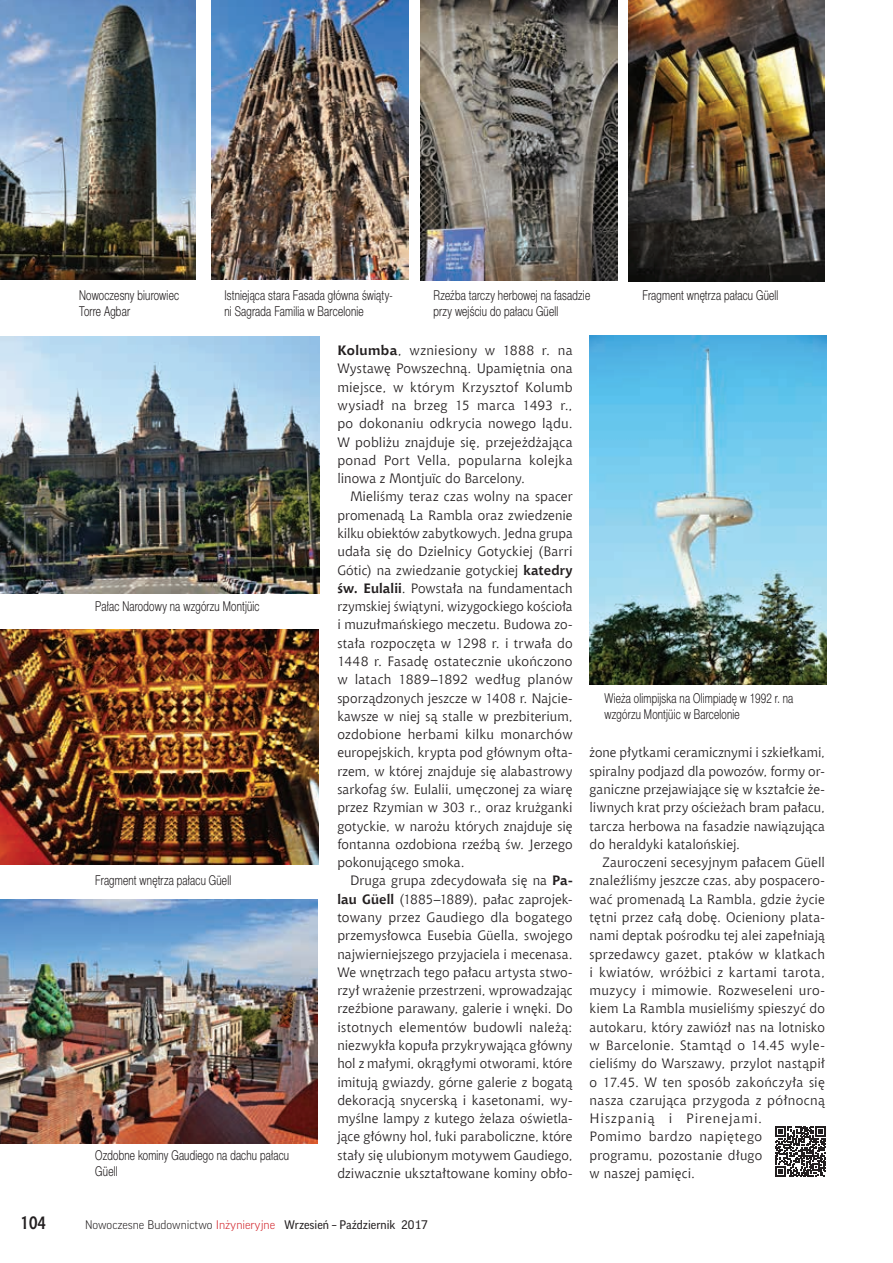
<style>
.page{position:relative;width:893px;height:1263px;background:#fff}
.page>*{position:absolute;margin:0;border:0;box-sizing:border-box;transform-origin:0 0}
.t1{font:700 18px "Aerton Cnd EFN";color:#231f20}
.t2{font:13.5px/18.3px "Chianti EU";letter-spacing:.015em;color:#231f20;text-align:justify}
.t3{font:13.5px/16.2px "Switzer Cnd EFN Light";letter-spacing:.015em;color:#231f20;scale:.9 1}
.t4{font:12px "Good Pro";color:#231f20}
.s1{font-weight:700}
.s2{font-weight:300}
.s3{font-weight:300;color:#d1232a}
</style>
<div class="page">
<svg style="left:775px;top:1126px;width:51px;height:51px"></svg>
<img style="left:0;top:0;width:196px;height:279px">
<img style="left:0;top:337px;width:319px;height:256px">
<img style="left:0;top:629px;width:318px;height:236px">
<img style="left:0;top:900px;width:317px;height:244px">
<img style="left:211px;top:0;width:197px;height:279px">
<img style="left:421px;top:0;width:196px;height:281px">
<img style="left:628px;top:0;width:197px;height:282px">
<img style="left:590px;top:336px;width:236px;height:348px">
<p class="t3" style="left:79px;top:288px;width:113px">Nowoczesny biurowiec<br>Torre Agbar</p>
<p class="t3" style="left:224px;top:288px;width:188px">Istniejąca stara Fasada główna świąty&shy;ni Sagrada Familia w Barcelonie</p>
<p class="t3" style="left:433px;top:288px;width:176px">Rzeźba tarczy herbowej na fasadzie przy wejściu do pałacu Güell</p>
<p class="t3" style="left:642px;top:288px;width:152px">Fragment wnętrza pałacu Güell</p>
<p class="t3" style="left:95px;top:598px;width:184px">Pałac Narodowy na wzgórzu Montjüic</p>
<p class="t3" style="left:95px;top:873px;width:152px">Fragment wnętrza pałacu Güell</p>
<p class="t3" style="left:95px;top:1147px;width:217px">Ozdobne kominy Gaudiego na dachu pałacu<br>Güell</p>
<p class="t2" style="left:337px;top:341px;width:237px"><span class="s1">Kolumba</span>, wzniesiony w 1888 r. na Wystawę Powszechną. Upamiętnia ona miejsce, w którym Krzysztof Kolumb wysiadł na brzeg 15 marca 1493 r., po dokonaniu odkrycia nowego lądu.<br>W pobliżu znajduje się, przejeżdżająca ponad Port Vella, popularna kolejka linowa z Montjuïc do Barcelony.</p>
<p class="t2" style="left:337px;top:487px;width:237px;text-indent:13px">Mieliśmy teraz czas wolny na spacer promenadą La Rambla oraz zwiedzenie kilku obiektów zabytkowych. Jedna grupa udała się do Dzielnicy Gotyckiej (Barri Gótic) na zwiedzanie gotyckiej <span class="s1">katedry św. Eulalii</span>. Powstała na fundamentach rzymskiej świątyni, wizygockiego kościoła i muzułmańskiego meczetu. Budowa zo&shy;stała rozpoczęta w 1298 r. i trwała do 1448 r. Fasadę ostatecznie ukończono w latach 1889–1892 według planów sporządzonych jeszcze w 1408 r. Najcie&shy;kawsze w niej są stalle w prezbiterium, ozdobione herbami kilku monarchów europejskich, krypta pod głównym ołta&shy;rzem, w której znajduje się alabastrowy sarkofag św. Eulalii, umęczonej za wiarę przez Rzymian w 303 r., oraz krużganki gotyckie, w narożu których znajduje się fontanna ozdobiona rzeźbą św. Jerzego pokonującego smoka.</p>
<p class="t2" style="left:337px;top:871px;width:237px;text-indent:13px">Druga grupa zdecydowała się na <span class="s1">Pa&shy;lau Güell</span> (1885–1889), pałac zaprojek&shy;towany przez Gaudiego dla bogatego przemysłowca Eusebia Güella, swojego najwierniejszego przyjaciela i mecenasa.<br>We wnętrzach tego pałacu artysta stwo&shy;rzył wrażenie przestrzeni, wprowadzając rzeźbione parawany, galerie i wnęki. Do istotnych elementów budowli należą: niezwykła kopuła przykrywająca główny hol z małymi, okrągłymi otworami, które imitują gwiazdy, górne galerie z bogatą dekoracją snycerską i kasetonami, wy&shy;myślne lampy z kutego żelaza oświetla&shy;jące główny hol, łuki paraboliczne, które stały się ulubionym motywem Gaudiego, dziwacznie ukształtowane kominy obło-</p>
<h1 class="t1" style="left:21px;top:1212px;width:27px">104</h1>
<p class="t4" style="left:85px;top:1218px;width:344px"><span class="s2">Nowoczesne Budownictwo</span> <span class="s3">Inżynieryjne</span> Wrzesień – Październik 2017</p>
<p class="t3" style="left:604px;top:690px;width:211px">Wieża olimpijska na Olimpiadę w 1992 r. na wzgórzu Montjüic w Barcelonie</p>
<p class="t2" style="left:590px;top:743px;width:237px">żone płytkami ceramicznymi i szkiełkami, spiralny podjazd dla powozów, formy or&shy;ganiczne przejawiające się w kształcie że&shy;liwnych krat przy ościeżach bram pałacu, tarcza herbowa na fasadzie nawiązująca do heraldyki katalońskiej.</p>
<p class="t2" style="left:590px;top:853px;width:237px;text-align:left;text-indent:13px">Zauroczeni secesyjnym pałacem Güell znaleźliśmy jeszcze czas, aby pospacero&shy;wać promenadą La Rambla, gdzie życie tętni przez całą dobę. Ocieniony plata&shy;nami deptak pośrodku tej alei zapełniają sprzedawcy gazet, ptaków w klatkach i kwiatów, wróżbici z kartami tarota, muzycy i mimowie. Rozweseleni uro&shy;kiem La Rambla musieliśmy spieszyć do autokaru, który zawiózł nas na lotnisko w Barcelonie. Stamtąd o 14.45 wyle&shy;cieliśmy do Warszawy, przylot nastąpił o 17.45. W ten sposób zakończyła się nasza czarująca przygoda z północną Hiszpanią i Pirenejami.<br>Pomimo bardzo napiętego programu, pozostanie długo<br>w naszej pamięci.</p>
</div>
